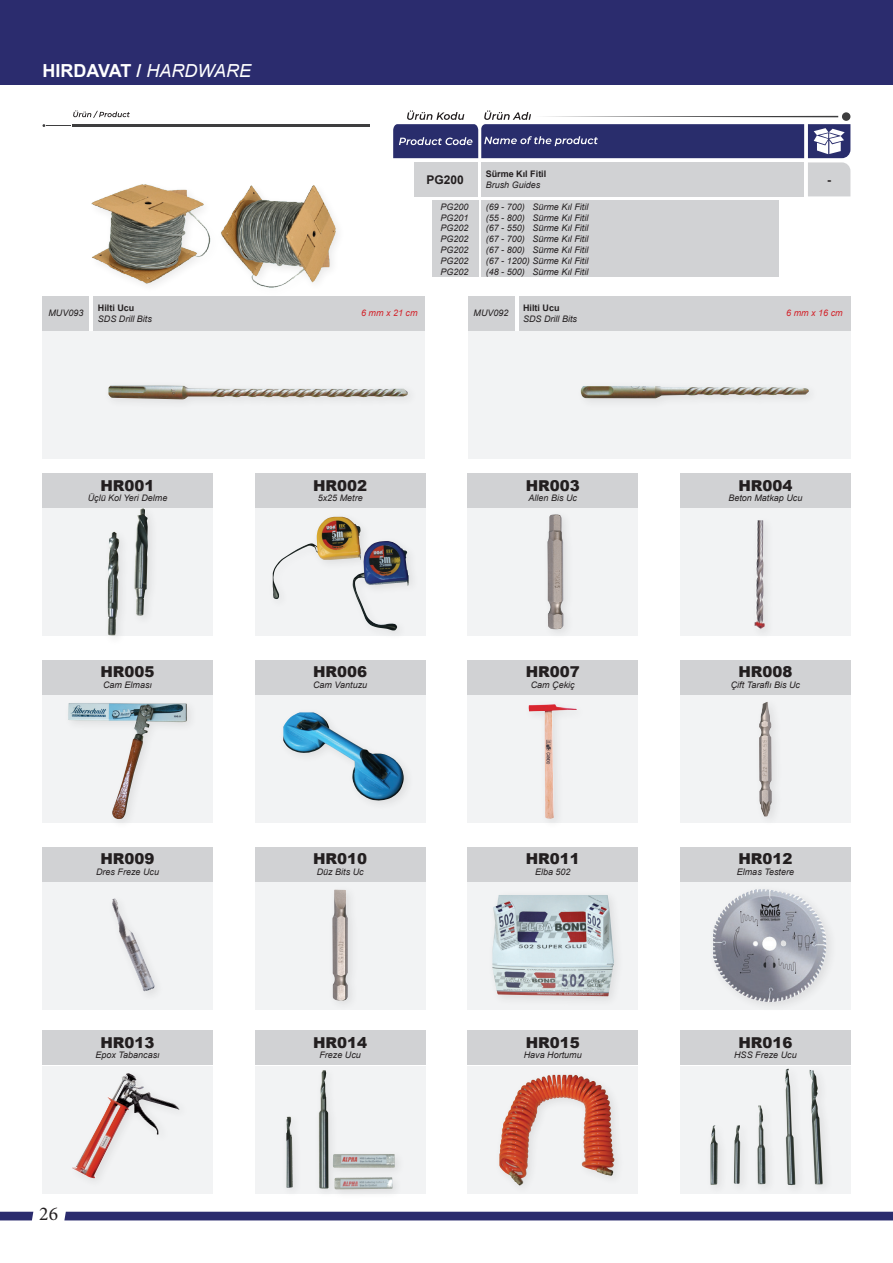
<style>
.page{position:relative;width:893px;height:1263px;background:#fff}
.page>*{position:absolute;margin:0;border:0;box-sizing:border-box;transform-origin:0 0}
.t1{font:19.5px "Minion Pro";color:#231f20}
.t2{font:700 18px "Arial";color:#fff}
.t3{font:900 15px "Arial";color:#231f20}
.t4{font:700 12px "Arial";color:#231f20}
.t5{font:italic 9px "Arial";color:#231f20}
.t6{font:700 9px "Arial";color:#231f20}
.t7{font:italic 9px "Arial";color:#d1232a}
.s1{font-weight:400;font-style:italic}
</style>
<div class="page">
<div style="left:0;top:0;width:893px;height:85px;background:#2b2c6e"></div>
<div style="left:64px;top:1212px;width:829px;height:8px;background:#2b2c6e"></div>
<svg style="left:0;top:1212px;width:33px;height:8px"></svg>
<div style="left:94px;top:296px;width:331px;height:34px;background:#d1d2d4"></div>
<div style="left:43px;top:331px;width:382px;height:128px;background:#f2f3f4"></div>
<div style="left:43px;top:296px;width:46px;height:34px;background:#d1d2d4"></div>
<div style="left:468px;top:331px;width:382px;height:128px;background:#f2f3f4"></div>
<div style="left:519px;top:296px;width:331px;height:34px;background:#d1d2d4"></div>
<div style="left:468px;top:296px;width:46px;height:34px;background:#d1d2d4"></div>
<img style="left:108px;top:386px;width:300px;height:13px">
<img style="left:581px;top:386px;width:228px;height:12px">
<div style="left:255px;top:509px;width:170px;height:127px;background:#f2f3f4"></div>
<div style="left:255px;top:474px;width:170px;height:34px;background:#d1d2d4"></div>
<div style="left:267px;top:511px;width:153px;height:130px;background:#231f20;opacity:.1"></div>
<img style="left:272px;top:517px;width:135px;height:113px">
<div style="left:468px;top:509px;width:170px;height:127px;background:#f2f3f4"></div>
<div style="left:468px;top:474px;width:170px;height:34px;background:#d1d2d4"></div>
<div style="left:543px;top:510px;width:32px;height:130px;background:#231f20;opacity:.1"></div>
<img style="left:547px;top:514px;width:16px;height:115px">
<div style="left:43px;top:474px;width:170px;height:34px;background:#d1d2d4"></div>
<div style="left:43px;top:509px;width:170px;height:127px;background:#f2f3f4"></div>
<div style="left:102px;top:504px;width:57px;height:142px;background:#231f20;opacity:.1"></div>
<img style="left:108px;top:508px;width:40px;height:127px">
<div style="left:680px;top:509px;width:170px;height:127px;background:#f2f3f4"></div>
<div style="left:680px;top:474px;width:170px;height:34px;background:#d1d2d4"></div>
<div style="left:750px;top:516px;width:25px;height:124px;background:#f0f1f2"></div>
<img style="left:755px;top:520px;width:10px;height:109px">
<div style="left:43px;top:695px;width:170px;height:128px;background:#f2f3f4"></div>
<div style="left:43px;top:660px;width:170px;height:34px;background:#d1d2d4"></div>
<div style="left:63px;top:698px;width:135px;height:132px;background:#231f20;opacity:.1"></div>
<img style="left:68px;top:703px;width:119px;height:116px">
<div style="left:255px;top:660px;width:170px;height:34px;background:#d1d2d4"></div>
<div style="left:255px;top:695px;width:170px;height:128px;background:#f2f3f4"></div>
<img style="left:283px;top:712px;width:121px;height:89px">
<div style="left:468px;top:695px;width:170px;height:128px;background:#f2f3f4"></div>
<div style="left:468px;top:660px;width:170px;height:34px;background:#d1d2d4"></div>
<div style="left:524px;top:699px;width:63px;height:130px;background:#231f20;opacity:.1"></div>
<img style="left:529px;top:704px;width:48px;height:115px">
<div style="left:680px;top:695px;width:170px;height:128px;background:#f2f3f4"></div>
<div style="left:680px;top:660px;width:170px;height:34px;background:#d1d2d4"></div>
<div style="left:754px;top:698px;width:29px;height:129px;background:#231f20;opacity:.1"></div>
<img style="left:759px;top:702px;width:13px;height:115px">
<div style="left:43px;top:882px;width:170px;height:128px;background:#f2f3f4"></div>
<div style="left:43px;top:847px;width:170px;height:34px;background:#d1d2d4"></div>
<img style="left:112px;top:898px;width:43px;height:93px">
<div style="left:255px;top:882px;width:170px;height:128px;background:#f2f3f4"></div>
<div style="left:255px;top:847px;width:170px;height:34px;background:#d1d2d4"></div>
<div style="left:328px;top:885px;width:31px;height:126px;background:#eff0f1"></div>
<img style="left:332px;top:890px;width:16px;height:110px">
<div style="left:468px;top:847px;width:170px;height:34px;background:#d1d2d4"></div>
<div style="left:468px;top:882px;width:170px;height:128px;background:#f2f3f4"></div>
<img style="left:492px;top:895px;width:122px;height:101px">
<div style="left:680px;top:882px;width:170px;height:128px;background:#f2f3f4"></div>
<div style="left:680px;top:847px;width:170px;height:34px;background:#d1d2d4"></div>
<div style="left:708px;top:884px;width:129px;height:129px;background:#231f20;opacity:.1"></div>
<img style="left:713px;top:889px;width:114px;height:113px">
<div style="left:43px;top:1066px;width:170px;height:127px;background:#f2f3f4"></div>
<div style="left:43px;top:1031px;width:170px;height:34px;background:#d1d2d4"></div>
<img style="left:72px;top:1073px;width:108px;height:105px">
<div style="left:255px;top:1066px;width:170px;height:127px;background:#f2f3f4"></div>
<div style="left:255px;top:1031px;width:170px;height:34px;background:#d1d2d4"></div>
<div style="left:281px;top:1065px;width:125px;height:135px;background:#231f20;opacity:.1"></div>
<img style="left:333px;top:1154px;width:62px;height:35px">
<img style="left:286px;top:1070px;width:43px;height:119px">
<div style="left:468px;top:1066px;width:170px;height:127px;background:#f2f3f4"></div>
<div style="left:468px;top:1031px;width:170px;height:34px;background:#d1d2d4"></div>
<div style="left:494px;top:1070px;width:131px;height:125px;background:#231f20;opacity:.1"></div>
<img style="left:499px;top:1075px;width:70px;height:110px">
<div style="left:680px;top:1031px;width:170px;height:34px;background:#d1d2d4"></div>
<div style="left:680px;top:1066px;width:170px;height:127px;background:#f2f3f4"></div>
<div style="left:705px;top:1064px;width:128px;height:132px;background:#231f20;opacity:.1"></div>
<img style="left:711px;top:1069px;width:112px;height:116px">
<div style="left:481px;top:201px;width:298px;height:76px;background:#d1d2d4"></div>
<div style="left:432px;top:201px;width:46px;height:76px;background:#d1d2d4"></div>
<div style="left:88px;top:180px;width:258px;height:118px;background:#231f20;opacity:.1"></div>
<img style="left:92px;top:185px;width:243px;height:103px">
<hr style="left:73px;top:124px;width:297px;height:3px;background:#3e3e3f">
<svg style="left:43px;top:124px;width:28px;height:3px"></svg>
<svg style="left:73px;top:110px;width:57px;height:8px"></svg>
<svg style="left:393px;top:110px;width:457px;height:86px"></svg>
<p class="t2" style="left:43px;top:58px;width:210px">HIRDAVAT / <span class="s1">HARDWARE</span></p>
<p class="t6" style="left:486px;top:168px;width:62px">Sürme Kıl Fitil</p>
<p class="t5" style="left:486px;top:179px;width:56px">Brush Guides</p>
<p class="t4" style="left:427px;top:171px;width:39px">PG200</p>
<p class="t4" style="left:827px;top:171px;width:5px">-</p>
<p class="t5" style="left:441px;top:201px;width:30px">PG200</p>
<p class="t5" style="left:441px;top:212px;width:30px">PG201</p>
<p class="t5" style="left:441px;top:222px;width:30px">PG202</p>
<p class="t5" style="left:441px;top:233px;width:30px">PG202</p>
<p class="t5" style="left:441px;top:244px;width:30px">PG202</p>
<p class="t5" style="left:441px;top:255px;width:30px">PG202</p>
<p class="t5" style="left:441px;top:266px;width:30px">PG202</p>
<p class="t5" style="left:486px;top:201px;width:104px">(69 - 700) Sürme Kıl Fitil</p>
<p class="t5" style="left:486px;top:212px;width:104px">(55 - 800) Sürme Kıl Fitil</p>
<p class="t5" style="left:486px;top:222px;width:104px">(67 - 550) Sürme Kıl Fitil</p>
<p class="t5" style="left:486px;top:233px;width:104px">(67 - 700) Sürme Kıl Fitil</p>
<p class="t5" style="left:486px;top:244px;width:104px">(67 - 800) Sürme Kıl Fitil</p>
<p class="t5" style="left:486px;top:255px;width:104px">(67 - 1200) Sürme Kıl Fitil</p>
<p class="t5" style="left:486px;top:266px;width:104px">(48 - 500) Sürme Kıl Fitil</p>
<p class="t6" style="left:98px;top:301px;width:38px">Hilti Ucu</p>
<p class="t5" style="left:98px;top:313px;width:55px">SDS Drill Bits</p>
<p class="t5" style="left:48px;top:307px;width:37px">MUV093</p>
<p class="t7" style="left:361px;top:307px;width:58px">6 mm x 21 cm</p>
<p class="t6" style="left:523px;top:301px;width:38px">Hilti Ucu</p>
<p class="t5" style="left:523px;top:313px;width:55px">SDS Drill Bits</p>
<p class="t5" style="left:474px;top:307px;width:37px">MUV092</p>
<p class="t7" style="left:786px;top:307px;width:58px">6 mm x 16 cm</p>
<p class="t3" style="left:100px;top:474px;width:56px">HR001</p>
<p class="t5" style="left:88px;top:492px;width:81px">Üçlü Kol Yeri Delme</p>
<p class="t3" style="left:313px;top:474px;width:56px">HR002</p>
<p class="t5" style="left:318px;top:492px;width:47px">5x25 Metre</p>
<p class="t3" style="left:526px;top:474px;width:56px">HR003</p>
<p class="t5" style="left:528px;top:492px;width:50px">Allen Bis Uc</p>
<p class="t3" style="left:738px;top:474px;width:56px">HR004</p>
<p class="t5" style="left:728px;top:492px;width:76px">Beton Matkap Ucu</p>
<p class="t3" style="left:100px;top:661px;width:56px">HR005</p>
<p class="t5" style="left:103px;top:679px;width:51px">Cam Elması</p>
<p class="t3" style="left:100px;top:848px;width:56px">HR009</p>
<p class="t5" style="left:96px;top:866px;width:65px">Dres Freze Ucu</p>
<p class="t3" style="left:100px;top:1031px;width:56px">HR013</p>
<p class="t5" style="left:95px;top:1049px;width:66px">Epox Tabancası</p>
<p class="t1" style="left:39px;top:1201px;width:20px">26</p>
<p class="t3" style="left:313px;top:661px;width:56px">HR006</p>
<p class="t5" style="left:313px;top:679px;width:56px">Cam Vantuzu</p>
<p class="t3" style="left:313px;top:848px;width:56px">HR010</p>
<p class="t5" style="left:317px;top:866px;width:49px">Düz Bits Uc</p>
<p class="t3" style="left:313px;top:1031px;width:56px">HR014</p>
<p class="t5" style="left:319px;top:1049px;width:43px">Freze Ucu</p>
<p class="t3" style="left:526px;top:661px;width:56px">HR007</p>
<p class="t5" style="left:531px;top:679px;width:46px">Cam Çekiç</p>
<p class="t3" style="left:738px;top:661px;width:56px">HR008</p>
<p class="t5" style="left:731px;top:679px;width:71px">Çift Taraflı Bis Uc</p>
<p class="t3" style="left:526px;top:848px;width:56px">HR011</p>
<p class="t5" style="left:535px;top:866px;width:37px">Elba 502</p>
<p class="t3" style="left:738px;top:848px;width:56px">HR012</p>
<p class="t5" style="left:737px;top:866px;width:59px">Elmas Testere</p>
<p class="t3" style="left:526px;top:1031px;width:56px">HR015</p>
<p class="t5" style="left:524px;top:1049px;width:60px">Hava Hortumu</p>
<p class="t3" style="left:738px;top:1031px;width:56px">HR016</p>
<p class="t5" style="left:734px;top:1049px;width:64px">HSS Freze Ucu</p>
</div>
